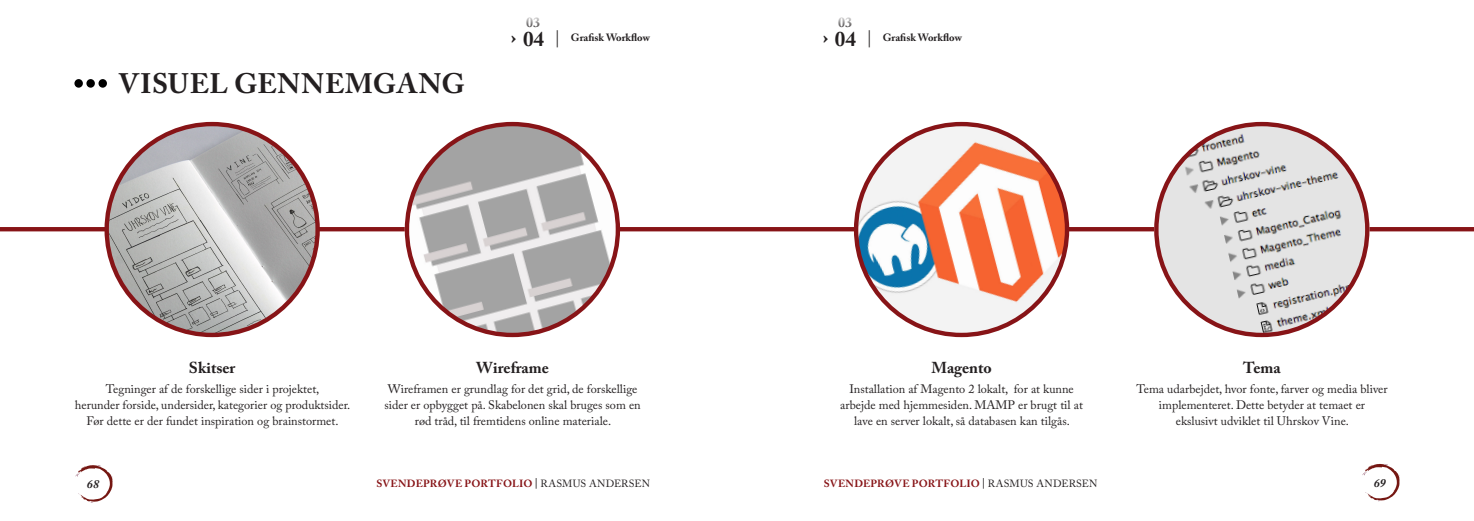
<style>
.page{position:relative;width:1474px;height:521px;background:#fff}
.page>*{position:absolute;margin:0;border:0;box-sizing:border-box;transform-origin:0 0}
.Overskrift{font:700 28px "Adobe Caslon Pro";letter-spacing:.02em;color:#231f20}
.Header_Billedtekst{font:700 15.75px "Adobe Caslon Pro";color:#231f20}
.t1{font:700 14px "Adobe Caslon Pro";color:#231f20}
.Billedetekst_Center{font:12.25px/15.8px "Adobe Caslon Pro";color:#231f20;text-align:center}
.Header_Billedtekst-2{font:12.25px/15.8px "Adobe Caslon Pro";color:#231f20;text-align:center}
.t2{font:italic 700 12.25px "Adobe Caslon Pro";color:#231f20}
.t3{font:700 10.5px "Adobe Caslon Pro";color:#231f20}
.t4{font:700 10.41px "Adobe Caslon Pro";letter-spacing:.02em;color:#871417}
.s1{font-size:21px}
.s2{font-weight:400;font-size:16.8px}
.s3{color:#231f20}
.s4{font-weight:400;color:#231f20}
</style>
<div class="page">
<div style="left:86px;top:79px;width:9px;height:9px;background:#000;border-radius:50%"></div>
<div style="left:74px;top:79px;width:9px;height:9px;background:#000;border-radius:50%"></div>
<div style="left:98px;top:79px;width:9px;height:9px;background:#000;border-radius:50%"></div>
<img style="left:107px;top:124px;width:210px;height:211px;border-radius:105px">
<img style="left:407px;top:124px;width:211px;height:211px;border-radius:105px">
<hr style="left:0;top:227px;width:107px;height:4px;background:#871417">
<hr style="left:1369px;top:227px;width:104px;height:4px;background:#871417">
<hr style="left:618px;top:227px;width:237px;height:4px;background:#871417">
<hr style="left:317px;top:227px;width:88px;height:4px;background:#871417">
<img style="left:856px;top:124px;width:211px;height:211px;border-radius:105px">
<img style="left:1156px;top:124px;width:211px;height:211px">
<hr style="left:1066px;top:227px;width:88px;height:4px;background:#871417">
<svg style="left:75px;top:465px;width:38px;height:38px"></svg>
<svg style="left:1362px;top:464px;width:37px;height:38px"></svg>
<p class="Overskrift" style="left:119px;top:67px;width:347px">VISUEL GENNEMGANG</p>
<p class="t1" style="left:526px;top:14px;width:15px">03</p>
<p class="t1" style="left:838px;top:14px;width:15px">03</p>
<p class="t3" style="left:511px;top:32px;width:141px"><span class="s1">› 04</span> <span class="s2">|</span> Grafisk Workflow</p>
<p class="t3" style="left:822px;top:32px;width:141px"><span class="s1">› 04</span> <span class="s2">|</span> Grafisk Workflow</p>
<p class="Header_Billedtekst" style="left:189px;top:358px;width:48px">Skitser</p>
<p class="Billedetekst_Center" style="left:75px;top:381px;width:277px">Tegninger af de forskellige sider i projektet,<br>herunder forside, undersider, kategorier og produktsider.<br>Før dette er der fundet inspiration og brainstormet.</p>
<p class="t2" style="left:87px;top:477px;width:14px">68</p>
<p class="Header_Billedtekst" style="left:476px;top:358px;width:74px">Wireframe</p>
<p class="Header_Billedtekst-2" style="left:384px;top:381px;width:258px">Wireframen er grundlag for det grid, de forskellige sider er opbygget på. Skabelonen skal bruges som en rød tråd, til fremtidens online materiale.</p>
<p class="Header_Billedtekst" style="left:931px;top:358px;width:62px">Magento</p>
<p class="Billedetekst_Center" style="left:840px;top:381px;width:244px">Installation af Magento 2 lokalt, for at kunne arbejde med hjemmesiden. MAMP er brugt til at lave en server lokalt, så databasen kan tilgås.</p>
<p class="t4" style="left:376px;top:477px;width:275px">SVENDEPRØVE PORTFOLIO <span class="s3">|</span> <span class="s4">RASMUS ANDERSEN</span></p>
<p class="t4" style="left:824px;top:477px;width:275px">SVENDEPRØVE PORTFOLIO <span class="s3">|</span> <span class="s4">RASMUS ANDERSEN</span></p>
<p class="Header_Billedtekst" style="left:1243px;top:358px;width:39px">Tema</p>
<p class="Billedetekst_Center" style="left:1136px;top:381px;width:253px">Tema udarbejdet, hvor fonte, farver og media bliver implementeret. Dette betyder at temaet er<br>ekslusivt udviklet til Uhrskov Vine.</p>
<p class="t2" style="left:1373px;top:476px;width:14px">69</p>
</div>
